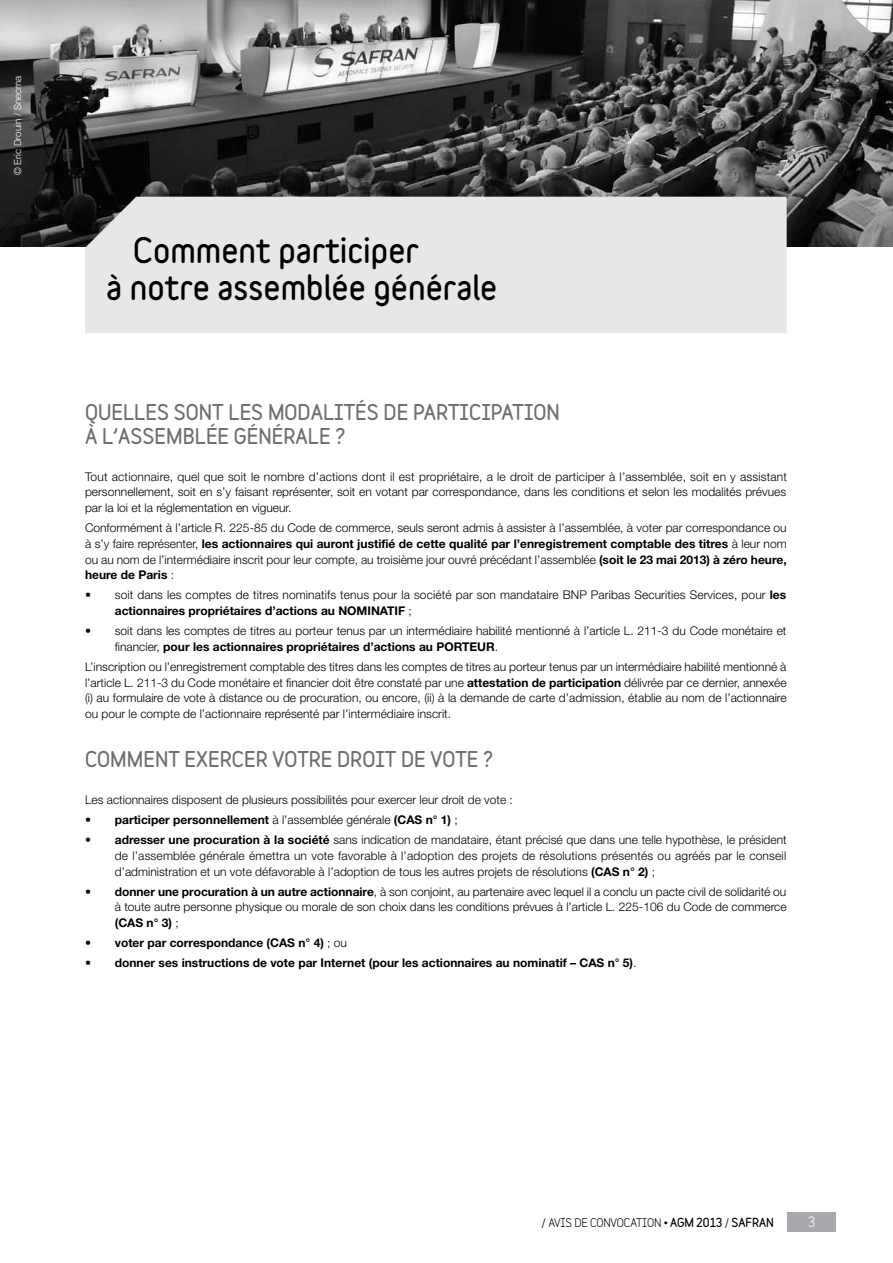
<style>
.page{position:relative;width:893px;height:1263px;background:#fff}
.page>*{position:absolute;margin:0;border:0;box-sizing:border-box;transform-origin:0 0}
.t1{font:900 31.5px/37.8px "Variable";color:#000}
.t2{font:900 19.5px/23.4px "Variable";color:#6d6e71}
.t3{font:700 13.5px "Variable";color:#fff}
.t4{font:300 12px/15.8px "Helvetica Neue LT Std";color:#000;text-align:justify}
.t5{font:700 12px "Helvetica Neue LT Std";color:#000}
.t6{font:700 11.25px "Variable";letter-spacing:-.02em;color:#000}
.t7{font:900 11.25px "Variable";color:#000}
.t8{font:300 9.75px "Helvetica Neue LT Std";color:#fff}
.s1{font-weight:700}
.s2{font-weight:300}
.s3{font-weight:900}
</style>
<div class="page">
<div style="left:787px;top:1212px;width:49px;height:19px;background:#a7a9ac"></div>
<img style="left:0;top:0;width:893px;height:247px">
<div style="left:85px;top:197px;width:702px;height:136px;background:#e6e7e8"></div>
<p class="t8" style="left:12px;top:175px;width:101px;rotate:-90deg">© Eric Drouin / Snecma</p>
<h1 class="t1" style="left:106px;top:230px;width:393px;text-indent:27px">COMMENT PARTICIPER<br>À NOTRE ASSEMBLÉE GÉNÉRALE</h1>
<h2 class="t2" style="left:85px;top:400px;width:476px">QUELLES SONT LES MODALITÉS DE PARTICIPATION<br>À L’ASSEMBLÉE GÉNÉRALE ?</h2>
<p class="t4" style="left:85px;top:468px;width:703px">Tout actionnaire, quel que soit le nombre d’actions dont il est propriétaire, a le droit de participer à l’assemblée, soit en y assistant personnellement, soit en s’y faisant représenter, soit en votant par correspondance, dans les conditions et selon les modalités prévues par la loi et la réglementation en vigueur.</p>
<p class="t4" style="left:85px;top:520px;width:703px">Conformément à l’article R. 225-85 du Code de commerce, seuls seront admis à assister à l’assemblée, à voter par correspondance ou à s’y faire représenter, <span class="s1">les actionnaires qui auront justifié de cette qualité par l’enregistrement comptable des titres</span> à leur nom ou au nom de l’intermédiaire inscrit pour leur compte, au troisième jour ouvré précédant l’assemblée <span class="s1">(soit le 23 mai 2013) à zéro heure, heure de Paris</span> :</p>
<p class="t4" style="left:115px;top:587px;width:673px;text-indent:-30px">• soit dans les comptes de titres nominatifs tenus pour la société par son mandataire BNP Paribas Securities Services, pour <span class="s1">les actionnaires propriétaires d’actions au NOMINATIF</span> ;</p>
<p class="t4" style="left:115px;top:623px;width:673px;text-indent:-30px">• soit dans les comptes de titres au porteur tenus par un intermédiaire habilité mentionné à l’article L. 211-3 du Code monétaire et financier, <span class="s1">pour les actionnaires propriétaires d’actions au PORTEUR</span>.</p>
<p class="t4" style="left:85px;top:658px;width:703px">L’inscription ou l’enregistrement comptable des titres dans les comptes de titres au porteur tenus par un intermédiaire habilité mentionné à l’article L. 211-3 du Code monétaire et financier doit être constaté par une <span class="s1">attestation de participation</span> délivrée par ce dernier, annexée (i) au formulaire de vote à distance ou de procuration, ou encore, (ii) à la demande de carte d’admission, établie au nom de l’actionnaire ou pour le compte de l’actionnaire représenté par l’intermédiaire inscrit.</p>
<h2 class="t2" style="left:85px;top:747px;width:410px">COMMENT EXERCER VOTRE DROIT DE VOTE ?</h2>
<p class="t4" style="left:85px;top:792px;width:429px">Les actionnaires disposent de plusieurs possibilités pour exercer leur droit de vote :</p>
<p class="t5" style="left:85px;top:812px;width:374px"><span class="s2">•</span> participer personnellement <span class="s2">à l’assemblée générale</span> (CAS n° 1) <span class="s2">;</span></p>
<p class="t4" style="left:115px;top:832px;width:673px;text-indent:-30px">• <span class="s1">adresser une procuration à la société</span> sans indication de mandataire, étant précisé que dans une telle hypothèse, le président de l’assemblée générale émettra un vote favorable à l’adoption des projets de résolutions présentés ou agréés par le conseil d’administration et un vote défavorable à l’adoption de tous les autres projets de résolutions <span class="s1">(CAS n° 2)</span> ;</p>
<p class="t4" style="left:115px;top:883px;width:673px;text-indent:-30px">• <span class="s1">donner une procuration à un autre actionnaire</span>, à son conjoint, au partenaire avec lequel il a conclu un pacte civil de solidarité ou à toute autre personne physique ou morale de son choix dans les conditions prévues à l’article L. 225-106 du Code de commerce <span class="s1">(CAS n° 3)</span> ;</p>
<p class="t5" style="left:85px;top:935px;width:263px"><span class="s2">•</span> voter par correspondance (CAS n° 4) <span class="s2">; ou</span></p>
<p class="t5" style="left:85px;top:955px;width:553px"><span class="s2">•</span> donner ses instructions de vote par Internet (pour les actionnaires au nominatif – CAS n° 5)<span class="s2">.</span></p>
<p class="t6" style="left:542px;top:1215px;width:137px">/ AVIS DE CONVOCATION • <span class="s3">AGM</span></p>
<p class="t7" style="left:696px;top:1214px;width:79px">2013 <span class="s1">/</span> SAFRAN</p>
<p class="t3" style="left:808px;top:1213px;width:9px">3</p>
</div>
